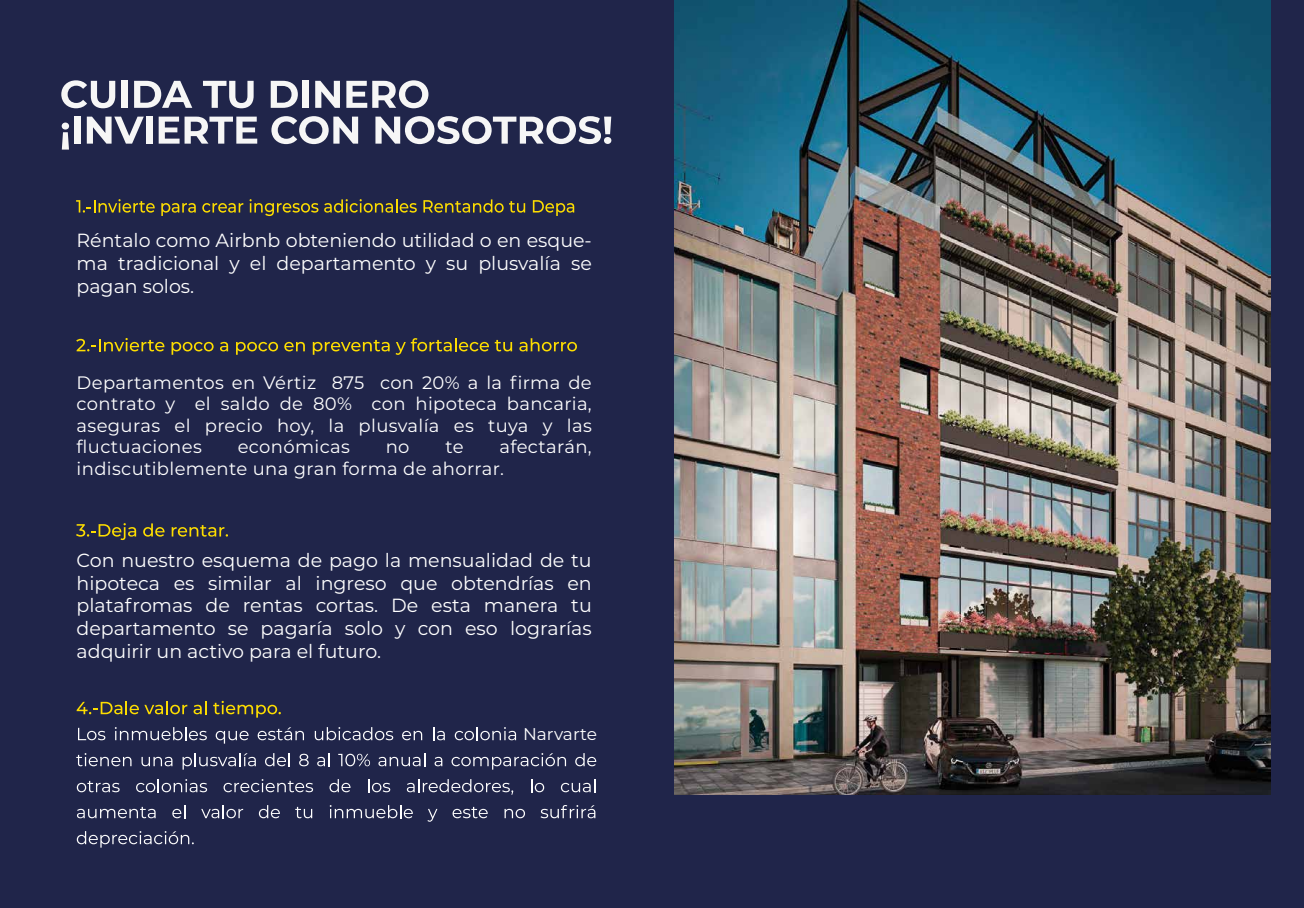
<style>
.page{position:relative;width:1304px;height:908px;background:#fff}
.page>*{position:absolute;margin:0;border:0;box-sizing:border-box;transform-origin:0 0}
.t1{font:19px/22.8px "Montserrat";color:#fff;text-align:justify}
.t2{font:18px/21.6px "Montserrat";letter-spacing:.02em;color:#fff;text-align:justify}
.t3{font:17px "Montserrat";color:#fff}
</style>
<div class="page">
<div style="left:0;top:0;width:1304px;height:907px;background:#20254a"></div>
<svg style="left:61px;top:80px;width:54px;height:28px"></svg>
<div style="left:121px;top:81px;width:7px;height:27px;background:#f6f6f6"></div>
<svg style="left:134px;top:81px;width:58px;height:27px"></svg>
<svg style="left:203px;top:81px;width:51px;height:27px"></svg>
<svg style="left:271px;top:81px;width:27px;height:27px"></svg>
<div style="left:303px;top:81px;width:6px;height:27px;background:#f6f6f6"></div>
<svg style="left:315px;top:81px;width:25px;height:27px"></svg>
<svg style="left:346px;top:80px;width:82px;height:28px"></svg>
<svg style="left:62px;top:122px;width:7px;height:27px"></svg>
<div style="left:74px;top:116px;width:6px;height:27px;background:#f6f6f6"></div>
<svg style="left:87px;top:116px;width:57px;height:27px"></svg>
<div style="left:146px;top:116px;width:6px;height:27px;background:#f6f6f6"></div>
<svg style="left:159px;top:116px;width:98px;height:28px"></svg>
<svg style="left:271px;top:116px;width:87px;height:28px"></svg>
<svg style="left:375px;top:116px;width:236px;height:28px"></svg>
<svg style="left:76px;top:338px;width:88px;height:13px"></svg>
<svg style="left:172px;top:342px;width:42px;height:12px"></svg>
<svg style="left:220px;top:342px;width:8px;height:9px"></svg>
<svg style="left:236px;top:342px;width:42px;height:12px"></svg>
<svg style="left:284px;top:342px;width:21px;height:9px"></svg>
<svg style="left:313px;top:340px;width:77px;height:14px"></svg>
<svg style="left:396px;top:338px;width:93px;height:17px"></svg>
<svg style="left:495px;top:340px;width:17px;height:11px"></svg>
<svg style="left:519px;top:338px;width:58px;height:13px"></svg>
<svg style="left:76px;top:523px;width:60px;height:17px"></svg>
<svg style="left:143px;top:523px;width:22px;height:13px"></svg>
<svg style="left:172px;top:525px;width:56px;height:11px"></svg>
<svg style="left:77px;top:701px;width:110px;height:13px"></svg>
<svg style="left:194px;top:701px;width:13px;height:13px"></svg>
<svg style="left:213px;top:700px;width:68px;height:17px"></svg>
<svg style="left:78px;top:727px;width:27px;height:13px"></svg>
<svg style="left:115px;top:727px;width:92px;height:13px"></svg>
<svg style="left:216px;top:730px;width:33px;height:13px"></svg>
<svg style="left:258px;top:727px;width:46px;height:13px"></svg>
<svg style="left:315px;top:727px;width:78px;height:13px"></svg>
<svg style="left:402px;top:730px;width:20px;height:10px"></svg>
<svg style="left:433px;top:727px;width:12px;height:13px"></svg>
<svg style="left:455px;top:727px;width:61px;height:13px"></svg>
<svg style="left:76px;top:753px;width:56px;height:13px"></svg>
<svg style="left:142px;top:756px;width:30px;height:10px"></svg>
<svg style="left:183px;top:753px;width:73px;height:16px"></svg>
<svg style="left:265px;top:753px;width:25px;height:13px"></svg>
<svg style="left:299px;top:753px;width:10px;height:13px"></svg>
<svg style="left:317px;top:753px;width:13px;height:13px"></svg>
<svg style="left:338px;top:753px;width:32px;height:13px"></svg>
<svg style="left:378px;top:753px;width:47px;height:13px"></svg>
<svg style="left:435px;top:756px;width:7px;height:10px"></svg>
<svg style="left:452px;top:753px;width:114px;height:16px"></svg>
<svg style="left:575px;top:753px;width:21px;height:13px"></svg>
<svg style="left:77px;top:780px;width:43px;height:12px"></svg>
<svg style="left:136px;top:779px;width:71px;height:13px"></svg>
<svg style="left:224px;top:779px;width:89px;height:13px"></svg>
<svg style="left:330px;top:779px;width:21px;height:13px"></svg>
<svg style="left:368px;top:779px;width:22px;height:13px"></svg>
<svg style="left:407px;top:779px;width:106px;height:15px"></svg>
<svg style="left:531px;top:779px;width:13px;height:13px"></svg>
<svg style="left:561px;top:779px;width:34px;height:13px"></svg>
<svg style="left:77px;top:806px;width:79px;height:11px"></svg>
<svg style="left:172px;top:805px;width:13px;height:12px"></svg>
<svg style="left:201px;top:805px;width:42px;height:12px"></svg>
<svg style="left:259px;top:805px;width:21px;height:12px"></svg>
<svg style="left:295px;top:806px;width:17px;height:11px"></svg>
<svg style="left:330px;top:805px;width:83px;height:12px"></svg>
<svg style="left:427px;top:808px;width:10px;height:13px"></svg>
<svg style="left:453px;top:806px;width:35px;height:11px"></svg>
<svg style="left:505px;top:808px;width:20px;height:9px"></svg>
<svg style="left:541px;top:805px;width:54px;height:12px"></svg>
<svg style="left:77px;top:831px;width:117px;height:16px"></svg>
<svg style="left:76px;top:199px;width:79px;height:13px"></svg>
<svg style="left:161px;top:203px;width:35px;height:13px"></svg>
<svg style="left:202px;top:203px;width:41px;height:9px"></svg>
<svg style="left:250px;top:199px;width:68px;height:17px"></svg>
<svg style="left:324px;top:199px;width:93px;height:13px"></svg>
<svg style="left:423px;top:199px;width:102px;height:13px"></svg>
<svg style="left:533px;top:200px;width:41px;height:16px"></svg>
<img style="left:675px;top:0;width:595px;height:794px">
<p class="t1" style="left:77px;top:228px;width:517px">Réntalo como Airbnb obteniendo utilidad o en esque&shy;ma tradicional y el departamento y su plusvalía se pagan solos.</p>
<p class="t2" style="left:77px;top:370px;width:517px">Departamentos en Vértiz 875 con 20% a la firma de contrato y el saldo de 80% con hipoteca bancaria, aseguras el precio hoy, la plusvalía es tuya y las fluctuaciones</p>
<p class="t2" style="left:77px;top:435px;width:517px;text-indent:423px">afectarán, indiscutiblemente una gran forma de ahorrar.</p>
<p class="t2" style="left:238px;top:435px;width:114px">económicas</p>
<p class="t2" style="left:386px;top:435px;width:25px">no</p>
<p class="t2" style="left:445px;top:435px;width:20px">te</p>
<p class="t1" style="left:77px;top:547px;width:517px">Con nuestro esquema de pago la mensualidad de tu hipoteca es similar al ingreso que obtendrías en platafromas de rentas cortas. De esta manera tu departamento se pagaría solo y con eso lograrías adquirir un activo para el futuro.</p>
<p class="t3" style="left:523px;top:722px;width:75px">Narvarte</p>
</div>
